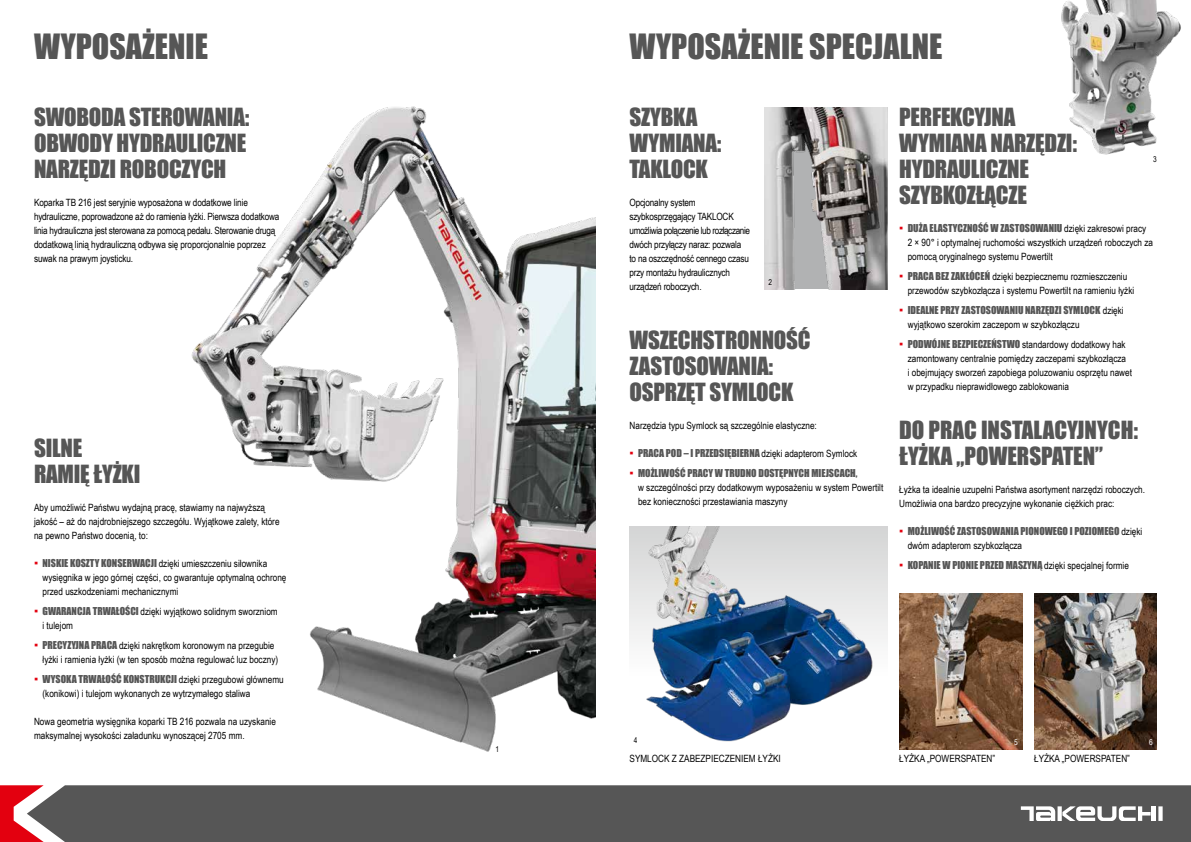
<style>
.page{position:relative;width:1191px;height:842px;background:#fff}
.page>*{position:absolute;margin:0;border:0;box-sizing:border-box;transform-origin:0 0}
.t1{font:32px "Impact";color:#565656}
.t2{font:23px/26px "Impact";letter-spacing:-.01em;color:#565656}
.t3{font:10px/14px "Arial Narrow";color:#000}
.t4{font:10px "Impact";color:#565656}
.t5{font:10px/14px "Arial Narrow";letter-spacing:-.02em;color:#000}
.t6{font:8px "Arial Narrow";color:#000}
.t7{font:8px "Arial Narrow";color:#fff}
.s1{font-family:"Impact";font-size:12px;color:#e3000f}
.s2{font-family:"Impact";color:#565656}
.s3{font-size:12px;color:#e3000f}
.s4{font-family:"Arial Narrow";color:#000}
</style>
<div class="page">
<img style="left:1034px;top:594px;width:123px;height:155px">
<img style="left:899px;top:594px;width:123px;height:155px">
<img style="left:191px;top:106px;width:404px;height:646px">
<img style="left:764px;top:108px;width:123px;height:181px">
<img style="left:629px;top:526px;width:258px;height:216px">
<img style="left:1061px;top:0;width:120px;height:155px">
<svg style="left:0;top:785px;width:27px;height:57px"></svg>
<div style="left:27px;top:785px;width:1164px;height:57px;background:#565656"></div>
<svg style="left:1158px;top:806px;width:4px;height:15px"></svg>
<hr style="left:1151px;top:806px;width:4px;height:15px;background:#fff">
<svg style="left:1057px;top:806px;width:4px;height:15px"></svg>
<svg style="left:1062px;top:806px;width:88px;height:15px"></svg>
<svg style="left:1020px;top:806px;width:35px;height:15px"></svg>
<h1 class="t1" style="left:34px;top:22px;width:175px">WYPOSAŻENIE</h1>
<h2 class="t2" style="left:34px;top:103px;width:217px">SWOBODA STEROWANIA:<br>OBWODY HYDRAULICZNE<br>NARZĘDZI ROBOCZYCH</h2>
<p class="t3" style="left:34px;top:195px;width:247px">Koparka TB 216 jest seryjnie wyposażona w dodatkowe linie hydrauliczne, poprowadzone aż do ramienia łyżki. Pierwsza dodatkowa linia hydrauliczna jest sterowana za pomocą pedału. Sterowanie drugą dodatkową linią hydrauliczną odbywa się proporcjonalnie poprzez suwak na prawym joysticku.</p>
<h2 class="t2" style="left:34px;top:434px;width:108px">SILNE<br>RAMIĘ ŁYŻKI</h2>
<p class="t3" style="left:34px;top:500px;width:247px">Aby umożliwić Państwu wydajną pracę, stawiamy na najwyższą jakość – aż do najdrobniejszego szczegółu. Wyjątkowe zalety, które na pewno Państwo docenią, to:</p>
<p class="t3" style="left:43px;top:556px;width:245px;text-indent:-9px"><span class="s1">▪</span> <span class="s2">NISKIE KOSZTY KONSERWACJI</span> dzięki umieszczeniu siłownika wysięgnika w jego górnej części, co gwarantuje optymalną ochronę przed uszkodzeniami mechanicznymi</p>
<p class="t3" style="left:43px;top:604px;width:237px;text-indent:-9px"><span class="s1">▪</span> <span class="s2">GWARANCJA TRWAŁOŚCI</span> dzięki wyjątkowo solidnym sworzniom i tulejom</p>
<p class="t3" style="left:43px;top:638px;width:237px;text-indent:-9px"><span class="s1">▪</span> <span class="s2">PRECYZYJNA PRACA</span> dzięki nakrętkom koronowym na przegubie łyżki i ramienia łyżki (w ten sposób można regulować luz boczny)</p>
<p class="t4" style="left:34px;top:671px;width:251px"><span class="s3">▪</span> WYSOKA TRWAŁOŚĆ KONSTRUKCJI <span class="s4">dzięki przegubowi głównemu</span></p>
<p class="t3" style="left:43px;top:686px;width:209px">(konikowi) i tulejom wykonanych ze wytrzymałego staliwa</p>
<p class="t3" style="left:34px;top:714px;width:243px">Nowa geometria wysięgnika koparki TB 216 pozwala na uzyskanie maksymalnej wysokości załadunku wynoszącej 2705 mm.</p>
<p class="t6" style="left:495px;top:743px;width:5px">1</p>
<h1 class="t1" style="left:629px;top:22px;width:314px">WYPOSAŻENIE SPECJALNE</h1>
<h2 class="t2" style="left:629px;top:103px;width:93px">SZYBKA<br>WYMIANA:<br>TAKLOCK</h2>
<p class="t5" style="left:629px;top:195px;width:122px">Opcjonalny system szybkosprzęgający TAKLOCK umożliwia połączenie lub rozłączanie dwóch przyłączy naraz: pozwala to na oszczędność cennego czasu przy montażu hydraulicznych urządzeń roboczych.</p>
<p class="t6" style="left:768px;top:276px;width:5px">2</p>
<h2 class="t2" style="left:629px;top:326px;width:183px">WSZECHSTRONNOŚĆ<br>ZASTOSOWANIA:<br>OSPRZĘT SYMLOCK</h2>
<p class="t3" style="left:629px;top:418px;width:189px">Narzędzia typu Symlock są szczególnie elastyczne:</p>
<p class="t4" style="left:629px;top:445px;width:229px"><span class="s3">▪</span> PRACA POD – I PRZEDSIĘBIERNA <span class="s4">dzięki adapterom Symlock</span></p>
<p class="t4" style="left:629px;top:465px;width:229px"><span class="s3">▪</span> MOŻLIWOŚĆ PRACY W TRUDNO DOSTĘPNYCH MIEJSCACH,</p>
<p class="t3" style="left:638px;top:480px;width:247px">w szczególności przy dodatkowym wyposażeniu w system Powertilt bez konieczności przestawiania maszyny</p>
<h2 class="t2" style="left:899px;top:103px;width:179px">PERFEKCYJNA<br>WYMIANA NARZĘDZI:<br>HYDRAULICZNE<br>SZYBKOZŁĄCZE</h2>
<p class="t4" style="left:899px;top:220px;width:248px"><span class="s3">▪</span> DUŻA ELASTYCZNOŚĆ W ZASTOSOWANIU <span class="s4">dzięki zakresowi pracy</span></p>
<p class="t3" style="left:907px;top:235px;width:247px">2 × 90° i optymalnej ruchomości wszystkich urządzeń roboczych za pomocą oryginalnego systemu Powertilt</p>
<p class="t3" style="left:907px;top:269px;width:228px;text-indent:-9px"><span class="s1">▪</span> <span class="s2">PRACA BEZ ZAKŁÓCEŃ</span> dzięki bezpiecznemu rozmieszczeniu przewodów szybkozłącza i systemu Powertilt na ramieniu łyżki</p>
<p class="t4" style="left:899px;top:302px;width:226px"><span class="s3">▪</span> IDEALNE PRZY ZASTOSOWANIU NARZĘDZI SYMLOCK <span class="s4">dzięki</span></p>
<p class="t3" style="left:907px;top:317px;width:173px">wyjątkowo szerokim zaczepom w szybkozłączu</p>
<p class="t3" style="left:907px;top:337px;width:226px;text-indent:-8px"><span class="s1">▪</span> <span class="s2">PODWÓJNE BEZPIECZEŃSTWO</span> standardowy dodatkowy hak zamontowany centralnie pomiędzy zaczepami szybkozłącza<br>i obejmujący sworzeń zapobiega poluzowaniu osprzętu nawet w przypadku nieprawidłowego zablokowania</p>
<h2 class="t2" style="left:899px;top:417px;width:240px">DO PRAC INSTALACYJNYCH:<br>ŁYŻKA „POWERSPATEN”</h2>
<p class="t3" style="left:899px;top:482px;width:247px">Łyżka ta idealnie uzupełni Państwa asortyment narzędzi roboczych.<br>Umożliwia ona bardzo precyzyjne wykonanie ciężkich prac:</p>
<p class="t4" style="left:899px;top:523px;width:245px"><span class="s3">▪</span> MOŻLIWOŚĆ ZASTOSOWANIA PIONOWEGO I POZIOMEGO <span class="s4">dzięki</span></p>
<p class="t3" style="left:907px;top:538px;width:116px">dwóm adapterom szybkozłącza</p>
<p class="t4" style="left:899px;top:557px;width:231px"><span class="s3">▪</span> KOPANIE W PIONIE PRZED MASZYNĄ <span class="s4">dzięki specjalnej formie</span></p>
<p class="t6" style="left:1153px;top:153px;width:5px">3</p>
<p class="t6" style="left:634px;top:734px;width:5px">4</p>
<p class="t7" style="left:1014px;top:736px;width:5px">5</p>
<p class="t7" style="left:1149px;top:736px;width:5px">6</p>
<p class="t3" style="left:629px;top:751px;width:153px">SYMLOCK Z ZABEZPIECZENIEM ŁYŻKI</p>
<p class="t3" style="left:899px;top:751px;width:97px">ŁYŻKA „POWERSPATEN”</p>
<p class="t3" style="left:1034px;top:751px;width:97px">ŁYŻKA „POWERSPATEN”</p>
</div>
